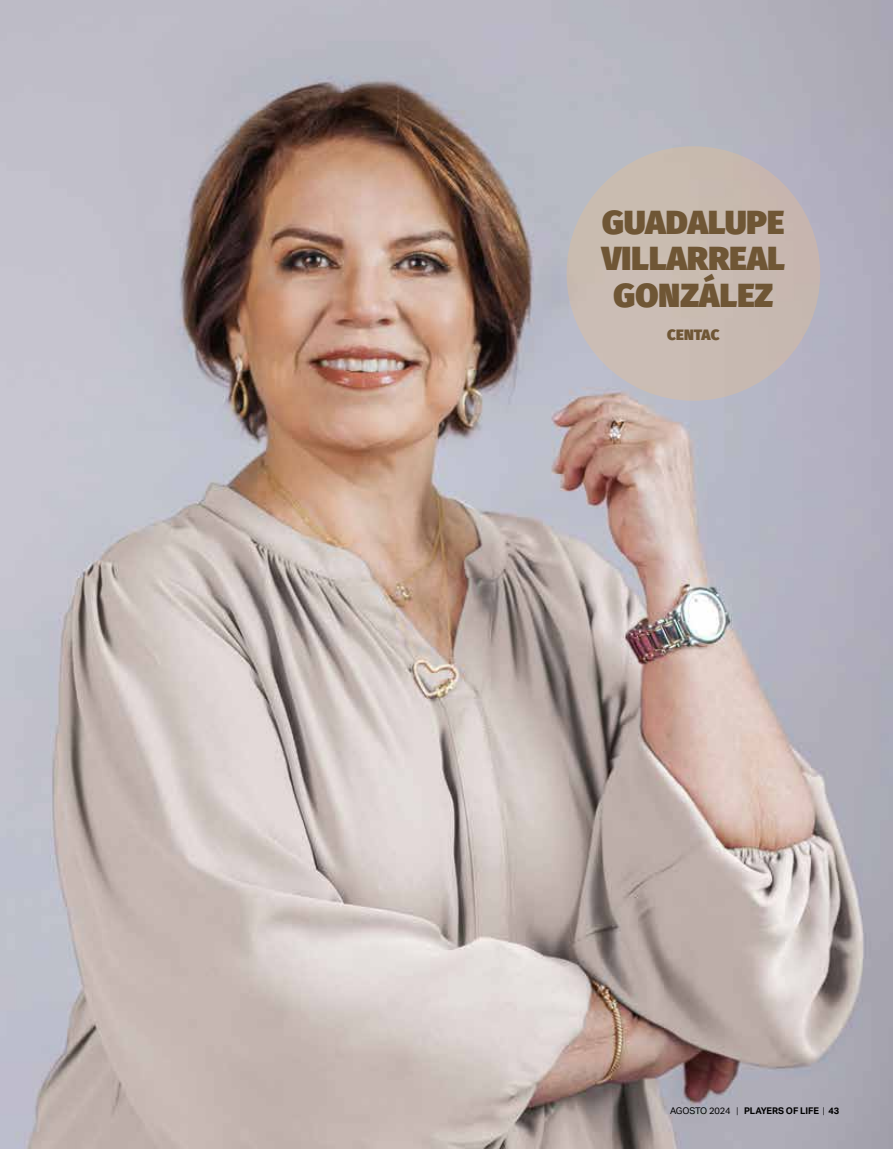
<style>
.page{position:relative;width:893px;height:1149px;background:#fff}
.page>*{position:absolute;margin:0;border:0;box-sizing:border-box;transform-origin:0 0}
.t1{font:900 33.3px/36.6px "Fira Sans";letter-spacing:.005em;color:#6f5635;text-align:center}
.t2{font:900 15px "Fira Sans";letter-spacing:.005em;color:#6f5635}
.t3{font:700 9.15px "Aktiv Grotesk";letter-spacing:-.01em;color:#000}
.s1{font-weight:400}
.s2{font-weight:300}
</style>
<div class="page">
<img style="left:0;top:0;width:893px;height:1148px">
<div style="left:567px;top:146px;width:253px;height:254px;background:#c9bbb0;border-radius:50%"></div>
<h1 class="t1" style="left:602px;top:200px;width:185px">GUADALUPE<br>VILLARREAL<br>GONZÁLEZ</h1>
<h2 class="t2" style="left:667px;top:321px;width:54px">CENTAC</h2>
<p class="t3" style="left:670px;top:1105px;width:171px"><span class="s1">AGOSTO 2024</span> <span class="s2">|</span> PLAYERS OF LIFE <span class="s2">|</span> 43</p>
<p class="t3" style="left:675px;top:1105px;width:165px"><span class="s1">AGOSTO 2024</span> <span class="s2">|</span> PLAYERS OF LIFE <span class="s2">|</span> 8</p>
</div>
